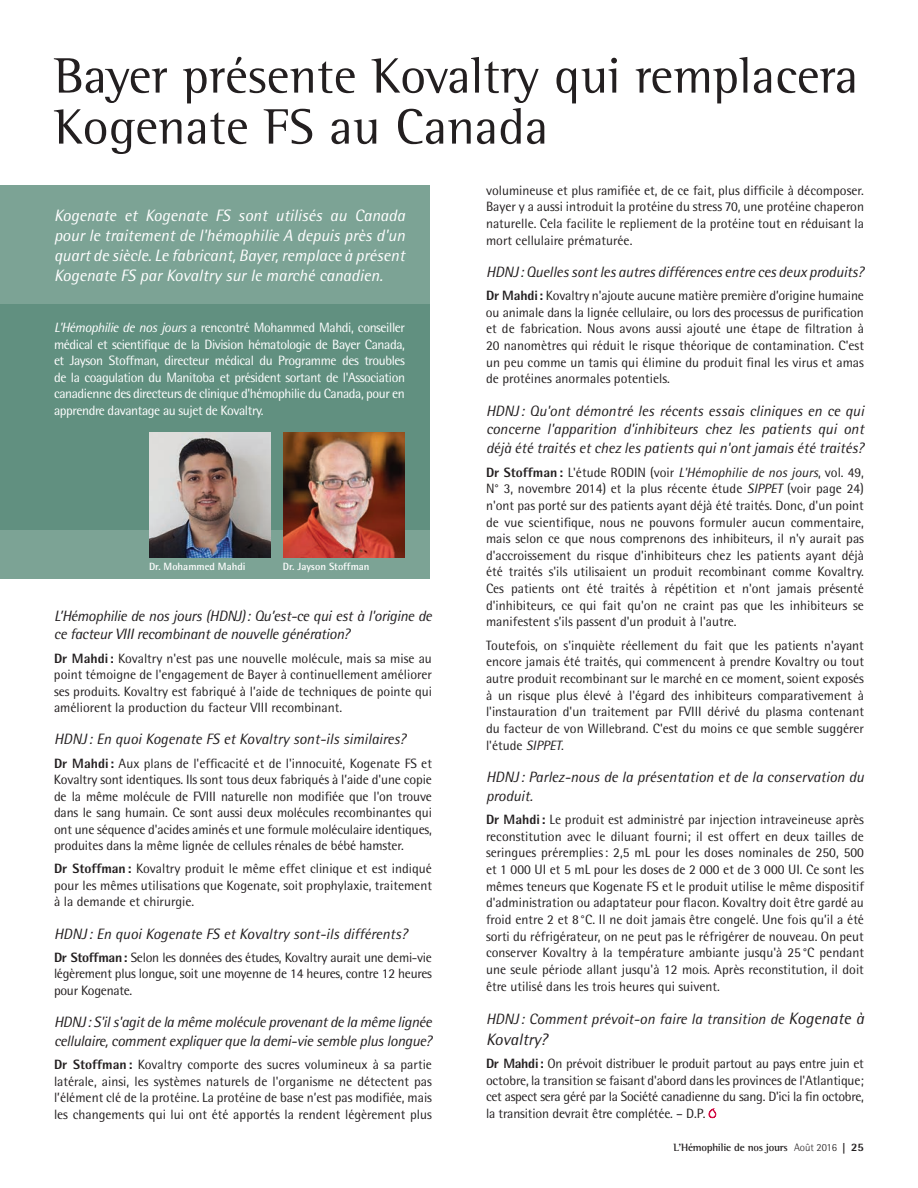
<style>
.page{position:relative;width:918px;height:1188px;background:#fff}
.page>*{position:absolute;margin:0;border:0;box-sizing:border-box;transform-origin:0 0}
.t1{font:51px/51px "Rotis Semi Serif";color:#231f20}
.t2{font:italic 16.5px/20.2px "Rotis Semi Sans";color:#fff;text-align:justify}
.t3{font:italic 16.5px "Rotis Semi Sans";color:#231f20}
.t4{font:italic 15px/18.8px "Rotis Semi Sans";letter-spacing:-.01em;color:#231f20}
.t5{font:13.5px/16.6px "Rotis Semi Sans";color:#231f20;text-align:justify}
.t6{font:13.5px/16.5px "Rotis Semi Sans";letter-spacing:-.03em;color:#fff;text-align:justify}
.t7{font:700 10.8px "Rotis Semi Serif";letter-spacing:-.02em;color:#231f20}
.t8{font:700 10.5px "Rotis Semi Sans";color:#fff}
.s1{font-style:italic}
.s2{font-weight:800}
.s3{font-size:16.5px}
.s4{font-family:"Rotis Semi Sans";font-weight:300}
.s5{font-family:"Rotis Semi Sans";font-weight:800;font-size:11.85px}
.s6{font-family:"Rotis Semi Sans";font-weight:800;font-size:11.4px}
</style>
<div class="page">
<div style="left:0;top:185px;width:429px;height:394px;background:#7ca395"></div>
<div style="left:0;top:305px;width:429px;height:225px;background:#619080"></div>
<svg style="left:708px;top:1108px;width:9px;height:10px"></svg>
<img style="left:149px;top:432px;width:122px;height:126px">
<img style="left:284px;top:432px;width:121px;height:126px">
<h1 class="t1" style="left:54px;top:50px;width:806px">Bayer présente Kovaltry qui remplacera<br>Kogenate FS au Canada</h1>
<p class="t2" style="left:54px;top:205px;width:353px">Kogenate et Kogenate FS sont utilisés au Canada pour le traitement de l'hémophilie A depuis près d'un quart de siècle. Le fabricant, Bayer, remplace à présent Kogenate FS par Kovaltry sur le marché canadien.</p>
<p class="t6" style="left:54px;top:319px;width:353px"><span class="s1">L'Hémophilie de nos jours</span> a rencontré Mohammed Mahdi, conseiller médical et scientifique de la Division hématologie de Bayer Canada, et Jayson Stoffman, directeur médical du Programme des troubles de la coagulation du Manitoba et président sortant de l'Association canadienne des directeurs de clinique d'hémophilie du Canada, pour en apprendre davantage au sujet de Kovaltry.</p>
<p class="t8" style="left:149px;top:560px;width:98px">Dr. Mohammed Mahdi</p>
<p class="t8" style="left:283px;top:560px;width:88px">Dr. Jayson Stoffman</p>
<p class="t4" style="left:54px;top:606px;width:380px">L’Hémophilie de nos jours (HDNJ): Qu’est-ce qui est à l'origine de ce facteur VIII recombinant de nouvelle génération?</p>
<p class="t5" style="left:54px;top:650px;width:380px"><span class="s2">Dr Mahdi:</span> Kovaltry n'est pas une nouvelle molécule, mais sa mise au point témoigne de l'engagement de Bayer à continuellement améliorer ses produits. Kovaltry est fabriqué à l’aide de techniques de pointe qui améliorent la production du facteur VIII recombinant.</p>
<p class="t4" style="left:54px;top:730px;width:354px">HDNJ: En quoi Kogenate FS et Kovaltry sont-ils similaires?</p>
<p class="t5" style="left:54px;top:755px;width:380px"><span class="s2">Dr Mahdi:</span> Aux plans de l'efficacité et de l'innocuité, Kogenate FS et Kovaltry sont identiques. Ils sont tous deux fabriqués à l’aide d'une copie de la même molécule de FVIII naturelle non modifiée que l'on trouve dans le sang humain. Ce sont aussi deux molécules recombinantes qui ont une séquence d'acides aminés et une formule moléculaire identiques, produites dans la même lignée de cellules rénales de bébé hamster.</p>
<p class="t5" style="left:54px;top:860px;width:380px"><span class="s2">Dr Stoffman:</span> Kovaltry produit le même effet clinique et est indiqué pour les mêmes utilisations que Kogenate, soit prophylaxie, traitement à la demande et chirurgie.</p>
<p class="t4" style="left:54px;top:924px;width:355px">HDNJ: En quoi Kogenate FS et Kovaltry sont-ils différents?</p>
<p class="t5" style="left:54px;top:949px;width:380px"><span class="s2">Dr Stoffman:</span> Selon les données des études, Kovaltry aurait une demi-vie légèrement plus longue, soit une moyenne de 14 heures, contre 12 heures pour Kogenate.</p>
<p class="t4" style="left:54px;top:1012px;width:380px">HDNJ: S'il s'agit de la même molécule provenant de la même lignée cellulaire, comment expliquer que la demi-vie semble plus longue?</p>
<p class="t5" style="left:54px;top:1056px;width:380px"><span class="s2">Dr Stoffman:</span> Kovaltry comporte des sucres volumineux à sa partie latérale, ainsi, les systèmes naturels de l'organisme ne détectent pas l’élément clé de la protéine. La protéine de base n’est pas modifiée, mais les changements qui lui ont été apportés la rendent légèrement plus</p>
<p class="t5" style="left:486px;top:182px;width:380px">volumineuse et plus ramifiée et, de ce fait, plus difficile à décomposer.<br>Bayer y a aussi introduit la protéine du stress 70, une protéine chaperon naturelle. Cela facilite le repliement de la protéine tout en réduisant la mort cellulaire prématurée.</p>
<p class="t4" style="left:486px;top:262px;width:380px">HDNJ: Quelles sont les autres différences entre ces deux produits?</p>
<p class="t5" style="left:486px;top:287px;width:380px"><span class="s2">Dr Mahdi:</span> Kovaltry n'ajoute aucune matière première d’origine humaine ou animale dans la lignée cellulaire, ou lors des processus de purification et de fabrication. Nous avons aussi ajouté une étape de filtration à 20 nanomètres qui réduit le risque théorique de contamination. C'est un peu comme un tamis qui élimine du produit final les virus et amas de protéines anormales potentiels.</p>
<p class="t4" style="left:486px;top:401px;width:380px;text-align:justify">HDNJ: Qu'ont démontré les récents essais cliniques en ce qui concerne l'apparition d'inhibiteurs chez les patients qui ont déjà été traités et chez les patients qui n'ont jamais été traités?</p>
<p class="t5" style="left:486px;top:464px;width:380px"><span class="s2">Dr Stoffman:</span> L'étude RODIN (voir <span class="s1">L'Hémophilie de nos jours</span>, vol. 49, N° 3, novembre 2014) et la plus récente étude <span class="s1">SIPPET</span> (voir page 24) n'ont pas porté sur des patients ayant déjà été traités. Donc, d'un point de vue scientifique, nous ne pouvons formuler aucun commentaire, mais selon ce que nous comprenons des inhibiteurs, il n'y aurait pas d'accroissement du risque d'inhibiteurs chez les patients ayant déjà été traités s'ils utilisaient un produit recombinant comme Kovaltry.<br>Ces patients ont été traités à répétition et n'ont jamais présenté d'inhibiteurs, ce qui fait qu'on ne craint pas que les inhibiteurs se manifestent s’ils passent d'un produit à l'autre.</p>
<p class="t5" style="left:486px;top:637px;width:380px">Toutefois, on s'inquiète réellement du fait que les patients n'ayant encore jamais été traités, qui commencent à prendre Kovaltry ou tout autre produit recombinant sur le marché en ce moment, soient exposés à un risque plus élevé à l'égard des inhibiteurs comparativement à l'instauration d'un traitement par FVIII dérivé du plasma contenant du facteur de von Willebrand. C'est du moins ce que semble suggérer l'étude <span class="s1">SIPPET</span>.</p>
<p class="t4" style="left:486px;top:767px;width:380px">HDNJ: Parlez-nous de la présentation et de la conservation du produit.</p>
<p class="t5" style="left:486px;top:811px;width:380px"><span class="s2">Dr Mahdi:</span> Le produit est administré par injection intraveineuse après reconstitution avec le diluant fourni; il est offert en deux tailles de seringues préremplies: 2,5 mL pour les doses nominales de 250, 500 et 1 000 UI et 5 mL pour les doses de 2 000 et de 3 000 UI. Ce sont les mêmes teneurs que Kogenate FS et le produit utilise le même dispositif d'administration ou adaptateur pour flacon. Kovaltry doit être gardé au froid entre 2 et 8°C. Il ne doit jamais être congelé. Une fois qu’il a été sorti du réfrigérateur, on ne peut pas le réfrigérer de nouveau. On peut conserver Kovaltry à la température ambiante jusqu'à 25°C pendant une seule période allant jusqu'à 12 mois. Après reconstitution, il doit être utilisé dans les trois heures qui suivent.</p>
<p class="t4" style="left:486px;top:1010px;width:379px">HDNJ: Comment prévoit-on faire la transition de <span class="s3">Kogenate à</span></p>
<p class="t3" style="left:486px;top:1029px;width:63px">Kovaltry?</p>
<p class="t5" style="left:486px;top:1055px;width:380px"><span class="s2">Dr Mahdi:</span> On prévoit distribuer le produit partout au pays entre juin et octobre, la transition se faisant d'abord dans les provinces de l'Atlantique; cet aspect sera géré par la Société canadienne du sang. D'ici la fin octobre, la transition devrait être complétée. – D.P.</p>
<p class="t7" style="left:674px;top:1141px;width:192px">L’Hémophilie de nos jours <span class="s4">Août 2016</span> <span class="s5">|</span> <span class="s6">25</span></p>
</div>
